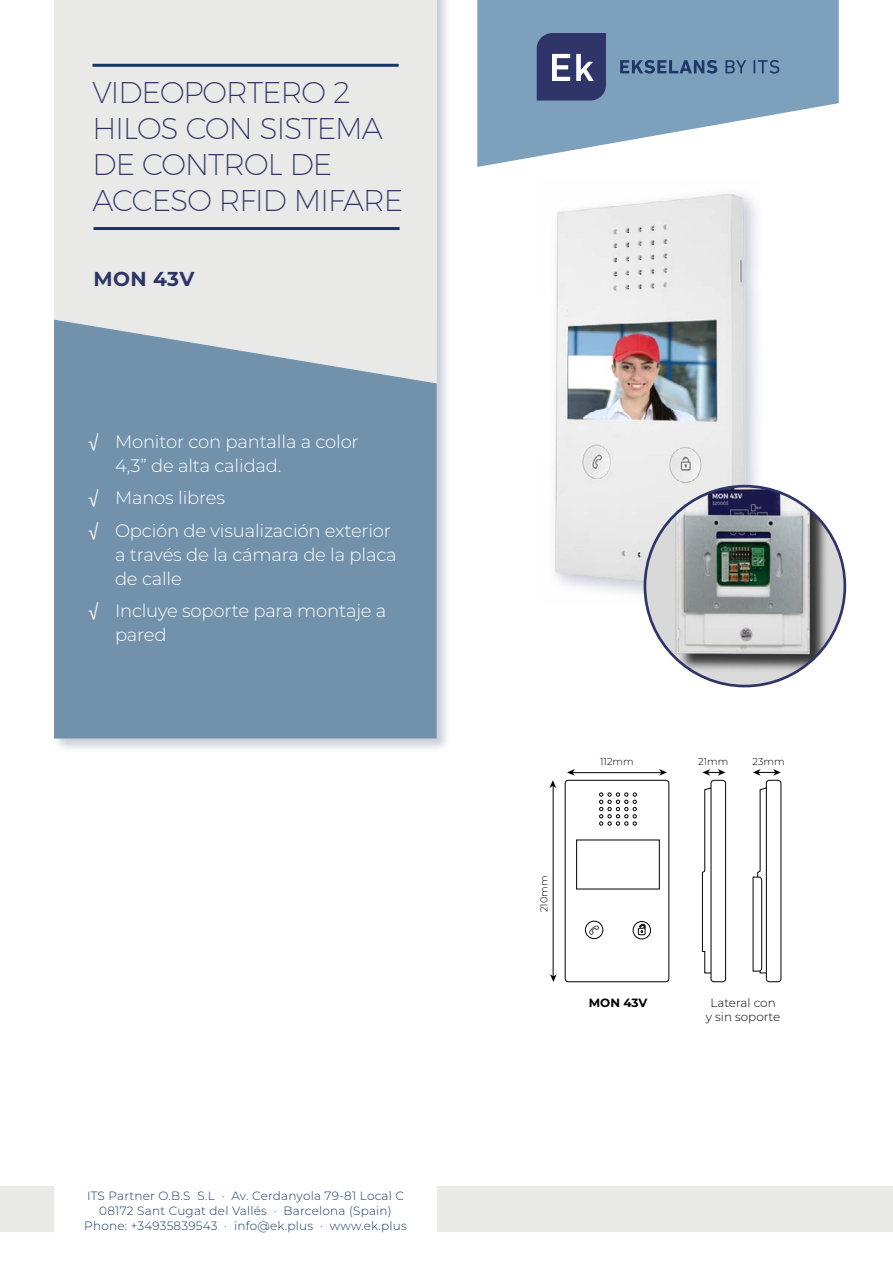
<style>
.page{position:relative;width:893px;height:1263px;background:#fff}
.page>*{position:absolute;margin:0;border:0;box-sizing:border-box;transform-origin:0 0}
.t1{font:200 30px/36px "Montserrat";letter-spacing:-.03em;color:#303568}
.t2{font:700 20.1px "Montserrat";letter-spacing:.015em;color:#303568}
.t3{font:300 18px/24px "Montserrat";letter-spacing:-.01em;color:#fff}
.t4{font:300 12px/15px "Montserrat";letter-spacing:.02em;color:#1a3667;text-align:center}
.t5{font:300 12px/14.4px "Montserrat";color:#000;text-align:center}
.t6{font:700 12px "Montserrat";letter-spacing:-.005em;color:#000}
.t7{font:300 9.9px "Montserrat";color:#000}
.s1{font-family:"Helvetica Neue LT Std";font-weight:400}
</style>
<div class="page">
<div style="left:52px;top:0;width:399px;height:753px;background:#1f3666;opacity:.25"></div>
<div style="left:54px;top:0;width:383px;height:320px;background:#e9e9e7"></div>
<svg style="left:54px;top:320px;width:383px;height:418px;background:#7b98af"></svg>
<hr style="left:92px;top:64px;width:307px;height:3px;background:#1a3667">
<hr style="left:93px;top:227px;width:307px;height:3px;background:#1a3667">
<svg style="left:477px;top:0;width:362px;height:167px;fill:#7da0bd"></svg>
<svg style="left:537px;top:33px;width:69px;height:68px;background:#484e7c"></svg>
<svg style="left:620px;top:60px;width:97px;height:14px"></svg>
<svg style="left:725px;top:60px;width:21px;height:13px"></svg>
<svg style="left:753px;top:60px;width:26px;height:14px"></svg>
<div style="left:0;top:1186px;width:54px;height:46px;background:#e9e9e7"></div>
<div style="left:437px;top:1186px;width:456px;height:46px;background:#e9e9e7"></div>
<img style="left:554px;top:193px;width:207px;height:411px">
<svg style="left:645px;top:486px;width:200px;height:200px"></svg>
<img style="left:646px;top:486px;width:193px;height:188px">
<svg style="left:702px;top:787px;width:9px;height:186px"></svg>
<div style="left:565px;top:780px;width:104px;height:202px;border:1px solid #000;border-radius:3px"></div>
<div style="left:576px;top:840px;width:84px;height:49px;background:#fff;border:1px solid #000"></div>
<svg style="left:599px;top:793px;width:38px;height:32px"></svg>
<svg style="left:585px;top:921px;width:18px;height:18px"></svg>
<div style="left:585px;top:921px;width:18px;height:18px;border:1px solid #000;border-radius:50%"></div>
<svg style="left:633px;top:921px;width:18px;height:18px"></svg>
<div style="left:633px;top:921px;width:18px;height:18px;border:1px solid #000;border-radius:50%"></div>
<svg style="left:589px;top:925px;width:11px;height:10px"></svg>
<svg style="left:638px;top:924px;width:7px;height:11px"></svg>
<div style="left:711px;top:780px;width:15px;height:202px;border:1px solid #000;border-radius:3px"></div>
<div style="left:766px;top:780px;width:15px;height:202px;border:1px solid #000;border-radius:3px"></div>
<svg style="left:753px;top:787px;width:15px;height:186px"></svg>
<hr style="left:568px;top:772px;width:95px;height:1px;background:#000">
<svg style="left:567px;top:769px;width:8px;height:7px"></svg>
<svg style="left:659px;top:769px;width:8px;height:7px"></svg>
<hr style="left:553px;top:783px;width:1px;height:195px;background:#000">
<svg style="left:549px;top:780px;width:7px;height:8px"></svg>
<svg style="left:550px;top:974px;width:7px;height:8px"></svg>
<svg style="left:702px;top:769px;width:24px;height:7px"></svg>
<svg style="left:753px;top:769px;width:28px;height:7px"></svg>
<h1 class="t1" style="left:92px;top:74px;width:312px">VIDEOPORTERO 2<br>HILOS CON SISTEMA<br>DE CONTROL DE<br>ACCESO RFID MIFARE</h1>
<p class="t2" style="left:93px;top:265px;width:102px">MON 43V</p>
<p class="t3" style="left:115px;top:429px;width:245px;text-indent:-27px"><span class="s1">√</span> Monitor con pantalla a color<br>4,3” de alta calidad.</p>
<p class="t3" style="left:88px;top:481px;width:304px;line-height:32.5px"><span class="s1">√</span> Manos libres<br><span class="s1">√</span> Opción de visualización exterior</p>
<p class="t3" style="left:115px;top:542px;width:283px">a través de la cámara de la placa de calle</p>
<p class="t3" style="left:115px;top:598px;width:273px;text-indent:-27px"><span class="s1">√</span> Incluye soporte para montaje a pared</p>
<p class="t4" style="left:84px;top:1187px;width:324px">ITS Partner O.B.S S.L · Av. Cerdanyola 79-81 Local C<br>08172 Sant Cugat del Vallés · Barcelona (Spain)<br>Phone: +34935839543 · info@ek.plus · www.ek.plus</p>
<p class="t7" style="left:600px;top:755px;width:35px">112mm</p>
<p class="t7" style="left:698px;top:755px;width:32px">21mm</p>
<p class="t7" style="left:752px;top:755px;width:34px">23mm</p>
<p class="t7" style="left:537px;top:912px;width:38px;rotate:-90deg">210mm</p>
<p class="t6" style="left:589px;top:994px;width:60px">MON 43V</p>
<p class="t5" style="left:706px;top:995px;width:76px">Lateral con y sin soporte</p>
</div>
